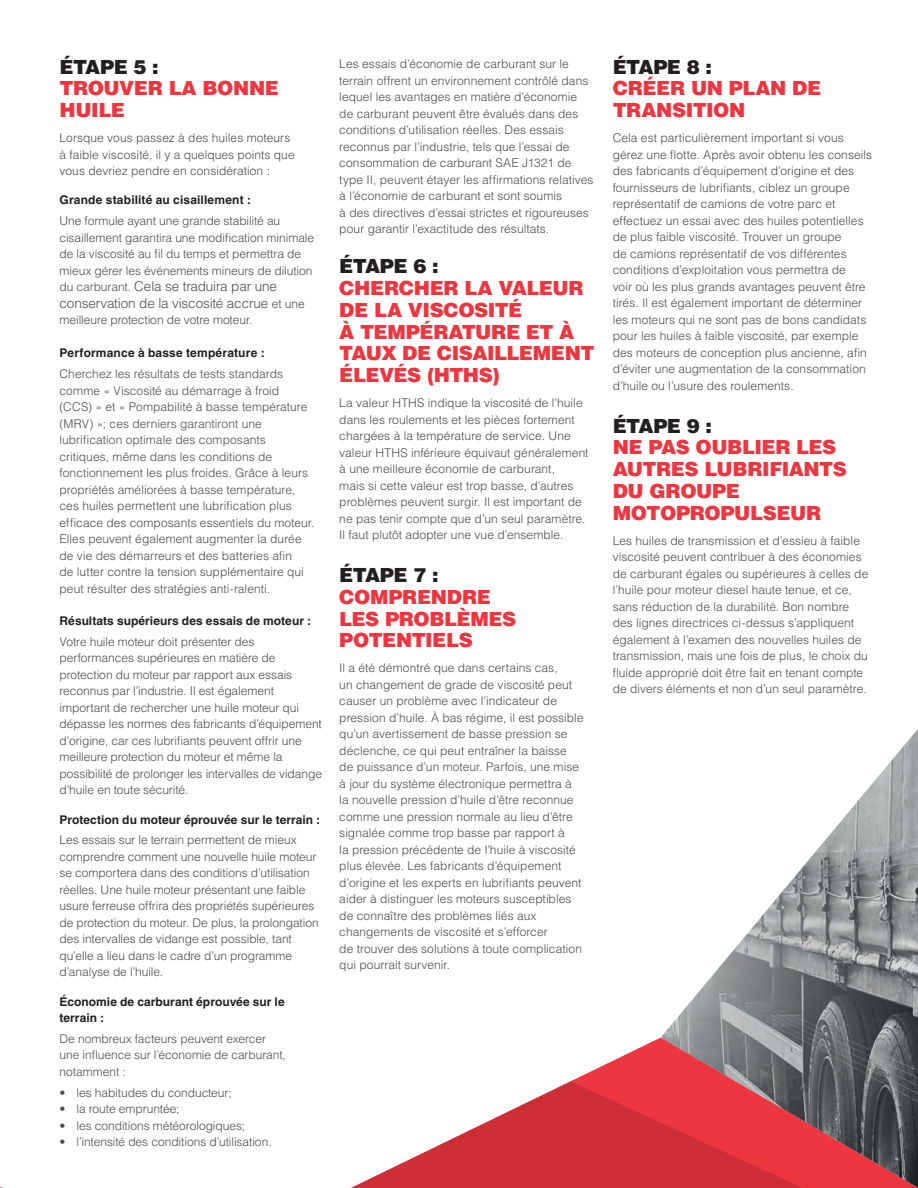
<style>
.page{position:relative;width:918px;height:1188px;background:#fff}
.page>*{position:absolute;margin:0;border:0;box-sizing:border-box;transform-origin:0 0}
.t1{font:900 19.5px/21.8px "Helvetica LT Std";letter-spacing:-.02em;color:#ee3640}
.t2{font:300 13.5px/16.5px "Helvetica LT Std";letter-spacing:-.01em;color:#4b4c4d}
.t3{font:300 12px/16.5px "Helvetica LT Std";letter-spacing:.005em;color:#4b4c4d}
.t4{font:700 12px/16.5px "Helvetica LT Std";letter-spacing:.005em;color:#231f20}
.s1{color:#231f20}
.s2{font-size:12px}
</style>
<div class="page">
<img style="left:661px;top:729px;width:257px;height:309px">
<svg style="left:0;top:1038px;width:918px;height:150px"></svg>
<p class="t1" style="left:60px;top:55px;width:221px"><span class="s1">ÉTAPE 5 :<br></span>TROUVER LA BONNE<br>HUILE</p>
<p class="t3" style="left:60px;top:129px;width:237px">Lorsque vous passez à des huiles moteurs à faible viscosité, il y a quelques points que vous devriez pendre en considération :</p>
<p class="t4" style="left:60px;top:192px;width:193px">Grande stabilité au cisaillement :</p>
<p class="t3" style="left:60px;top:212px;width:256px">Une formule ayant une grande stabilité au cisaillement garantira une modification minimale de la viscosité au fil du temps et permettra de mieux gérer les événements mineurs de dilution</p>
<p class="t2" style="left:60px;top:278px;width:247px"><span class="s2">du carburant.</span> Cela se traduira par une conservation de la viscosité accrue <span class="s2">et une</span></p>
<p class="t3" style="left:60px;top:311px;width:195px">meilleure protection de votre moteur.</p>
<p class="t4" style="left:60px;top:345px;width:207px">Performance à basse température :</p>
<p class="t3" style="left:60px;top:365px;width:257px">Cherchez les résultats de tests standards comme « Viscosité au démarrage à froid (CCS) » et « Pompabilité à basse température (MRV) »; ces derniers garantiront une lubrification optimale des composants critiques, même dans les conditions de fonctionnement les plus froides. Grâce à leurs propriétés améliorées à basse température, ces huiles permettent une lubrification plus efficace des composants essentiels du moteur.<br>Elles peuvent également augmenter la durée de vie des démarreurs et des batteries afin<br>de lutter contre la tension supplémentaire qui peut résulter des stratégies anti-ralenti.</p>
<p class="t4" style="left:60px;top:612px;width:253px">Résultats supérieurs des essais de moteur :</p>
<p class="t3" style="left:60px;top:633px;width:264px">Votre huile moteur doit présenter des performances supérieures en matière de protection du moteur par rapport aux essais reconnus par l’industrie. Il est également important de rechercher une huile moteur qui dépasse les normes des fabricants d’équipement d’origine, car ces lubrifiants peuvent offrir une meilleure protection du moteur et même la possibilité de prolonger les intervalles de vidange d’huile en toute sécurité.</p>
<p class="t4" style="left:60px;top:811px;width:262px">Protection du moteur éprouvée sur le terrain :</p>
<p class="t3" style="left:60px;top:832px;width:261px">Les essais sur le terrain permettent de mieux comprendre comment une nouvelle huile moteur se comportera dans des conditions d’utilisation réelles. Une huile moteur présentant une faible usure ferreuse offrira des propriétés supérieures de protection du moteur. De plus, la prolongation des intervalles de vidange est possible, tant qu’elle a lieu dans le cadre d’un programme d’analyse de l’huile.</p>
<p class="t4" style="left:60px;top:993px;width:227px">Économie de carburant éprouvée sur le terrain :</p>
<p class="t3" style="left:60px;top:1030px;width:228px">De nombreux facteurs peuvent exercer une influence sur l’économie de carburant, notamment :</p>
<p class="t3" style="left:60px;top:1084px;width:174px">• les habitudes du conducteur;</p>
<p class="t3" style="left:60px;top:1101px;width:121px">• la route empruntée;</p>
<p class="t3" style="left:60px;top:1117px;width:187px">• les conditions météorologiques;</p>
<p class="t3" style="left:60px;top:1134px;width:214px">• l’intensité des conditions d’utilisation.</p>
<p class="t3" style="left:339px;top:56px;width:256px">Les essais d’économie de carburant sur le terrain offrent un environnement contrôlé dans lequel les avantages en matière d’économie de carburant peuvent être évalués dans des conditions d’utilisation réelles. Des essais reconnus par l’industrie, tels que l’essai de consommation de carburant SAE J1321 de type II, peuvent étayer les affirmations relatives à l’économie de carburant et sont soumis<br>à des directives d’essai strictes et rigoureuses pour garantir l’exactitude des résultats.</p>
<p class="t1" style="left:339px;top:255px;width:257px"><span class="s1">ÉTAPE 6 :<br></span>CHERCHER LA VALEUR<br>DE LA VISCOSITÉ<br>À TEMPÉRATURE ET À<br>TAUX DE CISAILLEMENT<br>ÉLEVÉS (HTHS)</p>
<p class="t3" style="left:339px;top:395px;width:251px">La valeur HTHS indique la viscosité de l’huile dans les roulements et les pièces fortement chargées à la température de service. Une valeur HTHS inférieure équivaut généralement à une meilleure économie de carburant,<br>mais si cette valeur est trop basse, d’autres problèmes peuvent surgir. Il est important de ne pas tenir compte que d’un seul paramètre.<br>Il faut plutôt adopter une vue d’ensemble.</p>
<p class="t1" style="left:339px;top:564px;width:179px"><span class="s1">ÉTAPE 7 :<br></span>COMPRENDRE<br>LES PROBLÈMES<br>POTENTIELS</p>
<p class="t3" style="left:339px;top:660px;width:246px">Il a été démontré que dans certains cas,<br>un changement de grade de viscosité peut causer un problème avec l’indicateur de pression d’huile. À bas régime, il est possible qu’un avertissement de basse pression se déclenche, ce qui peut entraîner la baisse de puissance d’un moteur. Parfois, une mise à jour du système électronique permettra à la nouvelle pression d’huile d’être reconnue comme une pression normale au lieu d’être signalée comme trop basse par rapport à<br>la pression précédente de l’huile à viscosité plus élevée. Les fabricants d’équipement d’origine et les experts en lubrifiants peuvent aider à distinguer les moteurs susceptibles de connaître des problèmes liés aux changements de viscosité et s’efforcer<br>de trouver des solutions à toute complication qui pourrait survenir.</p>
<p class="t1" style="left:613px;top:55px;width:210px"><span class="s1">ÉTAPE 8 :<br></span>CRÉER UN PLAN DE<br>TRANSITION</p>
<p class="t3" style="left:613px;top:129px;width:261px">Cela est particulièrement important si vous gérez une flotte. Après avoir obtenu les conseils des fabricants d’équipement d’origine et des fournisseurs de lubrifiants, ciblez un groupe représentatif de camions de votre parc et effectuez un essai avec des huiles potentielles de plus faible viscosité. Trouver un groupe<br>de camions représentatif de vos différentes conditions d’exploitation vous permettra de<br>voir où les plus grands avantages peuvent être tirés. Il est également important de déterminer les moteurs qui ne sont pas de bons candidats pour les huiles à faible viscosité, par exemple des moteurs de conception plus ancienne, afin d’éviter une augmentation de la consommation d’huile ou l’usure des roulements.</p>
<p class="t1" style="left:613px;top:414px;width:236px"><span class="s1">ÉTAPE 9 :<br></span>NE PAS OUBLIER LES<br>AUTRES LUBRIFIANTS<br>DU GROUPE<br>MOTOPROPULSEUR</p>
<p class="t3" style="left:613px;top:532px;width:257px">Les huiles de transmission et d’essieu à faible viscosité peuvent contribuer à des économies de carburant égales ou supérieures à celles de l’huile pour moteur diesel haute tenue, et ce, sans réduction de la durabilité. Bon nombre des lignes directrices ci-dessus s’appliquent également à l’examen des nouvelles huiles de transmission, mais une fois de plus, le choix du fluide approprié doit être fait en tenant compte de divers éléments et non d’un seul paramètre.</p>
</div>
